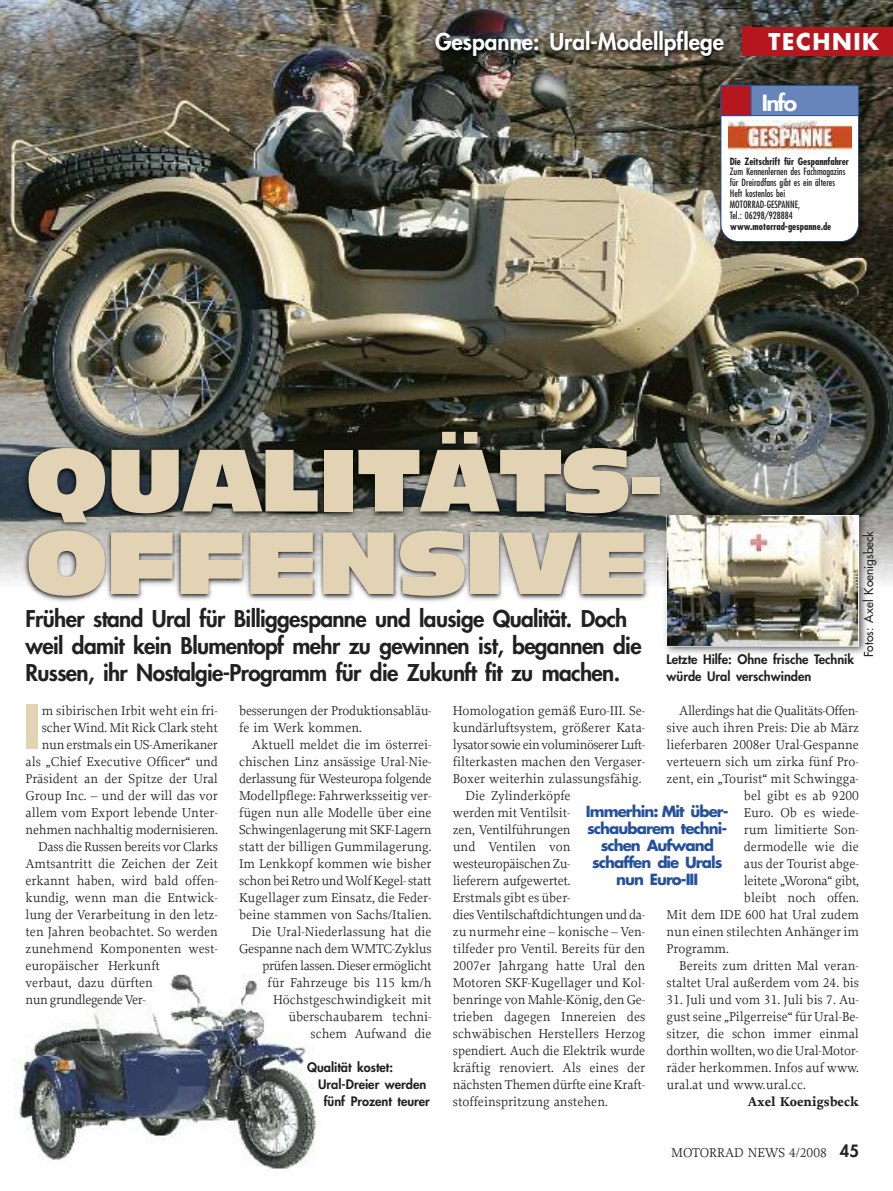
<style>
.page{position:relative;width:893px;height:1191px;background:#fff}
.page>*{position:absolute;margin:0;border:0;box-sizing:border-box;transform-origin:0 0}
.t1{font:86.25px/82.5px "Antique Olive Nord";letter-spacing:-.025em;color:#e3d3b5;scale:.9 1}
.t2{font:800 condensed 58.5px "Futura";color:#e3d3b5}
.t3{font:800 22.5px/27px "Futura";letter-spacing:-.03em;color:#222122}
.t4{font:800 22.5px "Futura";color:#fff}
.t5{font:700 22.5px "Futura";letter-spacing:.07em;color:#fff}
.t6{font:800 21.6px "Futura";color:#fff;scale:1.12 1}
.t7{font:700 15px/17px "Futura";letter-spacing:-.06em;color:#25519c;text-align:center}
.t8{font:13.5px/17px "Proforma";color:#222122;text-align:justify}
.t9{font:13.5px "Proforma";letter-spacing:-.02em;color:#222122}
.t10{font:13.5px "Proforma";letter-spacing:-.03em;color:#222122}
.t11{font:13.5px "Proforma";letter-spacing:-.035em;color:#222122}
.t12{font:700 13.5px "Proforma";color:#222122}
.t13{font:800 12.75px/17px "Futura";color:#222122}
.t14{font:12px "Futura";color:#222122}
.t15{font:condensed 9.75px/10.9px "Futura";color:#222122}
.t16{font:700 condensed 9.75px "Futura";color:#222122}
.s1{font-family:"Futura";font-weight:800;font-size:16.5px}
</style>
<div class="page">
<img style="left:0;top:0;width:893px;height:518px">
<img style="left:872px;top:518px;width:21px;height:65px">
<div style="left:742px;top:27px;width:151px;height:28px;background:#b5171e"></div>
<img style="left:715px;top:79px;width:159px;height:178px">
<div style="left:721px;top:86px;width:137px;height:155px;background:#fff;border-radius:17px"></div>
<div style="left:720px;top:85px;width:139px;height:157px;border:2px solid #25519c;border-radius:18px"></div>
<div style="left:722px;top:86px;width:136px;height:29px;background:#6785ba"></div>
<div style="left:721px;top:85px;width:138px;height:31px;border:1px solid #25519c"></div>
<div style="left:721px;top:86px;width:30px;height:29px;background:#b5171e"></div>
<div style="left:720px;top:85px;width:31px;height:31px;border:1px solid #25519c"></div>
<img style="left:728px;top:121px;width:124px;height:32px">
<img style="left:365px;top:20px;width:387px;height:46px">
<img style="left:742px;top:27px;width:10px;height:28px">
<img style="left:760px;top:590px;width:107px;height:64px">
<img style="left:859px;top:515px;width:13px;height:75px">
<img style="left:760px;top:507px;width:112px;height:8px">
<img style="left:760px;top:517px;width:97px;height:127px">
<div style="left:666px;top:515px;width:193px;height:131px;border:1px solid #fff"></div>
<img style="left:32px;top:590px;width:728px;height:64px">
<img style="left:0;top:427px;width:760px;height:91px">
<img style="left:0;top:518px;width:659px;height:72px">
<img style="left:659px;top:518px;width:7px;height:68px">
<img style="left:667px;top:516px;width:93px;height:130px">
<img style="left:14px;top:974px;width:303px;height:197px">
<h3 class="t4" style="left:435px;top:31px;width:290px">Gespanne: Ural-Modellpflege</h3>
<h3 class="t5" style="left:769px;top:31px;width:112px">TECHNIK</h3>
<h3 class="t6" style="left:762px;top:93px;width:33px">Info</h3>
<p class="t16" style="left:730px;top:157px;width:121px">Die Zeitschrift für Gespannfahrer</p>
<p class="t15" style="left:730px;top:167px;width:117px">Zum Kennenlernen des Fachmagazins für Dreiradfans gibt es ein älteres<br>Heft kostenlos bei<br>MOTORRAD-GESPANNE,<br>Tel.: 06298/928884</p>
<p class="t16" style="left:730px;top:222px;width:103px">www.motorrad-gespanne.de</p>
<h1 class="t1" style="left:26px;top:444px;width:710px">QUALITÄTS-<br>OFFENSIVE</h1>
<h3 class="t3" style="left:26px;top:607px;width:618px">Früher stand Ural für Billiggespanne und lausige Qualität. Doch weil damit kein Blumentopf mehr zu gewinnen ist, begannen die<br>Russen, ihr Nostalgie-Programm für die Zukunft fit zu machen.</h3>
<p class="t13" style="left:666px;top:651px;width:189px">Letzte Hilfe: Ohne frische Technik würde Ural verschwinden</p>
<p class="t14" style="left:863px;top:657px;width:128px;rotate:-90deg">Fotos: Axel Koenigsbeck</p>
<h2 class="t2" style="left:23px;top:702px;width:20px">I</h2>
<p class="t8" style="left:42px;top:701px;width:178px">m sibirischen Irbit weht ein fri-</p>
<p class="t8" style="left:42px;top:718px;width:178px">scher Wind. Mit Rick Clark steht</p>
<p class="t9" style="left:42px;top:736px;width:178px">nun erstmals ein US-Amerikaner</p>
<p class="t8" style="left:26px;top:752px;width:194px">als „Chief Executive Officer“ und</p>
<p class="t8" style="left:26px;top:769px;width:194px">Präsident an der Spitze der Ural</p>
<p class="t8" style="left:26px;top:786px;width:194px">Group Inc. – und der will das vor</p>
<p class="t8" style="left:26px;top:803px;width:194px">allem vom Export lebende Unter-</p>
<p class="t8" style="left:26px;top:820px;width:194px">nehmen nachhaltig modernisieren.</p>
<p class="t9" style="left:38px;top:838px;width:181px">Dass die Russen bereits vor Clarks</p>
<p class="t8" style="left:26px;top:854px;width:194px">Amtsantritt die Zeichen der Zeit</p>
<p class="t8" style="left:26px;top:871px;width:194px">erkannt haben, wird bald offen-</p>
<p class="t8" style="left:26px;top:888px;width:194px">kundig, wenn man die Entwick-</p>
<p class="t8" style="left:26px;top:905px;width:194px">lung der Verarbeitung in den letz-</p>
<p class="t8" style="left:26px;top:922px;width:194px">ten Jahren beobachtet. So werden</p>
<p class="t8" style="left:26px;top:939px;width:194px">zunehmend Komponenten west-</p>
<p class="t8" style="left:26px;top:956px;width:136px">europäischer Herkunft</p>
<p class="t8" style="left:26px;top:973px;width:129px">verbaut, dazu dürften</p>
<p class="t10" style="left:26px;top:991px;width:122px">nun grundlegende Ver-</p>
<p class="t8" style="left:239px;top:701px;width:194px">besserungen der Produktionsabläu&shy;fe im Werk kommen.</p>
<p class="t8" style="left:239px;top:735px;width:194px;text-align:right">Aktuell meldet die im österrei&shy;chischen Linz ansässige Ural-Nie&shy;derlassung für Westeuropa folgende<br>Modellpflege: Fahrwerksseitig ver&shy;fügen nun alle Modelle über eine<br>Schwingenlagerung mit SKF-Lagern statt der billigen Gummilagerung.<br>Im Lenkkopf kommen wie bisher schonbeiRetroundWolfKegel-statt<br>Kugellager zum Einsatz, die Feder&shy;beine stammen von Sachs/Italien.<br>Die Ural-Niederlassung hat die<br>Gespanne nach dem WMTC-Zyklus prüfen lassen. Dieser ermöglicht<br>für Fahrzeuge bis 115 km/h<br>Höchstgeschwindigkeit mit überschaubarem techni-<br>schem Aufwand die</p>
<p class="t13" style="left:307px;top:1059px;width:87px">Qualität kostet:</p>
<p class="t13" style="left:318px;top:1076px;width:110px">Ural-Dreier werden</p>
<p class="t13" style="left:324px;top:1093px;width:108px">fünf Prozent teurer</p>
<p class="t10" style="left:679px;top:702px;width:181px">Allerdings hat die Qualitäts-Offen-</p>
<p class="t8" style="left:666px;top:718px;width:194px">sive auch ihren Preis: Die ab März</p>
<p class="t8" style="left:666px;top:735px;width:194px">lieferbaren 2008er Ural-Gespanne</p>
<p class="t8" style="left:666px;top:752px;width:194px">verteuern sich um zirka fünf Pro-</p>
<p class="t8" style="left:666px;top:769px;width:194px">zent, ein „Tourist“ mit Schwingga-</p>
<p class="t8" style="left:744px;top:786px;width:117px">bel gibt es ab 9200</p>
<p class="t8" style="left:744px;top:803px;width:117px">Euro. Ob es wiede-</p>
<p class="t8" style="left:744px;top:820px;width:117px">rum limitierte Son-</p>
<p class="t8" style="left:744px;top:837px;width:117px">dermodelle wie die</p>
<p class="t8" style="left:744px;top:854px;width:117px">aus der Tourist abge-</p>
<p class="t9" style="left:744px;top:872px;width:117px">leitete „Worona“ gibt,</p>
<p class="t8" style="left:744px;top:888px;width:117px">bleibt noch offen.</p>
<p class="t8" style="left:666px;top:905px;width:194px">Mit dem IDE 600 hat Ural zudem</p>
<p class="t8" style="left:666px;top:922px;width:194px">nun einen stilechten Anhänger im</p>
<p class="t8" style="left:666px;top:939px;width:64px">Programm.</p>
<p class="t8" style="left:679px;top:956px;width:181px">Bereits zum dritten Mal veran-</p>
<p class="t8" style="left:666px;top:973px;width:194px">staltet Ural außerdem vom 24. bis</p>
<p class="t8" style="left:666px;top:990px;width:194px">31. Juli und vom 31. Juli bis 7. Au&shy;gust seine „Pilgerreise“ für Ural-Be&shy;sitzer, die schon immer einmal dorthin wollten, wo die Ural-Motor&shy;räder herkommen. Infos auf www. ural.at und www.ural.cc.</p>
<p class="t12" style="left:748px;top:1093px;width:113px">Axel Koenigsbeck</p>
<p class="t8" style="left:453px;top:701px;width:194px">Homologation gemäß Euro-III. Se-</p>
<p class="t8" style="left:453px;top:718px;width:194px">kundärluftsystem, größerer Kata-</p>
<p class="t11" style="left:453px;top:736px;width:194px">lysator sowie ein voluminöserer Luft-</p>
<p class="t8" style="left:453px;top:752px;width:194px">filterkasten machen den Vergaser-</p>
<p class="t8" style="left:453px;top:769px;width:190px">Boxer weiterhin zulassungsfähig.</p>
<p class="t8" style="left:466px;top:786px;width:107px">Die Zylinderköpfe</p>
<p class="t8" style="left:453px;top:803px;width:119px">werden mit Ventilsit-</p>
<p class="t8" style="left:453px;top:820px;width:119px">zen, Ventilführungen</p>
<p class="t8" style="left:453px;top:837px;width:119px">und Ventilen von</p>
<p class="t9" style="left:453px;top:855px;width:119px">westeuropäischen Zu-</p>
<p class="t8" style="left:453px;top:871px;width:119px">lieferern aufgewertet.</p>
<p class="t8" style="left:453px;top:888px;width:119px">Erstmals gibt es über-</p>
<p class="t9" style="left:453px;top:906px;width:194px">dies Ventilschaftdichtungen und da-</p>
<p class="t8" style="left:453px;top:922px;width:194px">zu nurmehr eine – konische – Ven-</p>
<p class="t8" style="left:453px;top:939px;width:194px">tilfeder pro Ventil. Bereits für den</p>
<p class="t8" style="left:453px;top:956px;width:194px">2007er Jahrgang hatte Ural den</p>
<p class="t8" style="left:453px;top:973px;width:194px">Motoren SKF-Kugellager und Kol-</p>
<p class="t8" style="left:453px;top:990px;width:194px">benringe von Mahle-König, den Ge-</p>
<p class="t8" style="left:453px;top:1007px;width:194px">trieben dagegen Innereien des</p>
<p class="t8" style="left:453px;top:1024px;width:194px">schwäbischen Herstellers Herzog</p>
<p class="t8" style="left:453px;top:1041px;width:194px">spendiert. Auch die Elektrik wurde</p>
<p class="t8" style="left:453px;top:1058px;width:194px">kräftig renoviert. Als eines der</p>
<p class="t8" style="left:453px;top:1075px;width:194px">nächsten Themen dürfte eine Kraft-</p>
<p class="t8" style="left:453px;top:1092px;width:156px">stoffeinspritzung anstehen.</p>
<p class="t7" style="left:586px;top:804px;width:144px">Immerhin: Mit über&shy;schaubarem techni&shy;schen Aufwand schaffen die Urals nun Euro-III</p>
<p class="t8" style="left:671px;top:1143px;width:189px">MOTORRAD NEWS 4/2008 <span class="s1">45</span></p>
</div>
